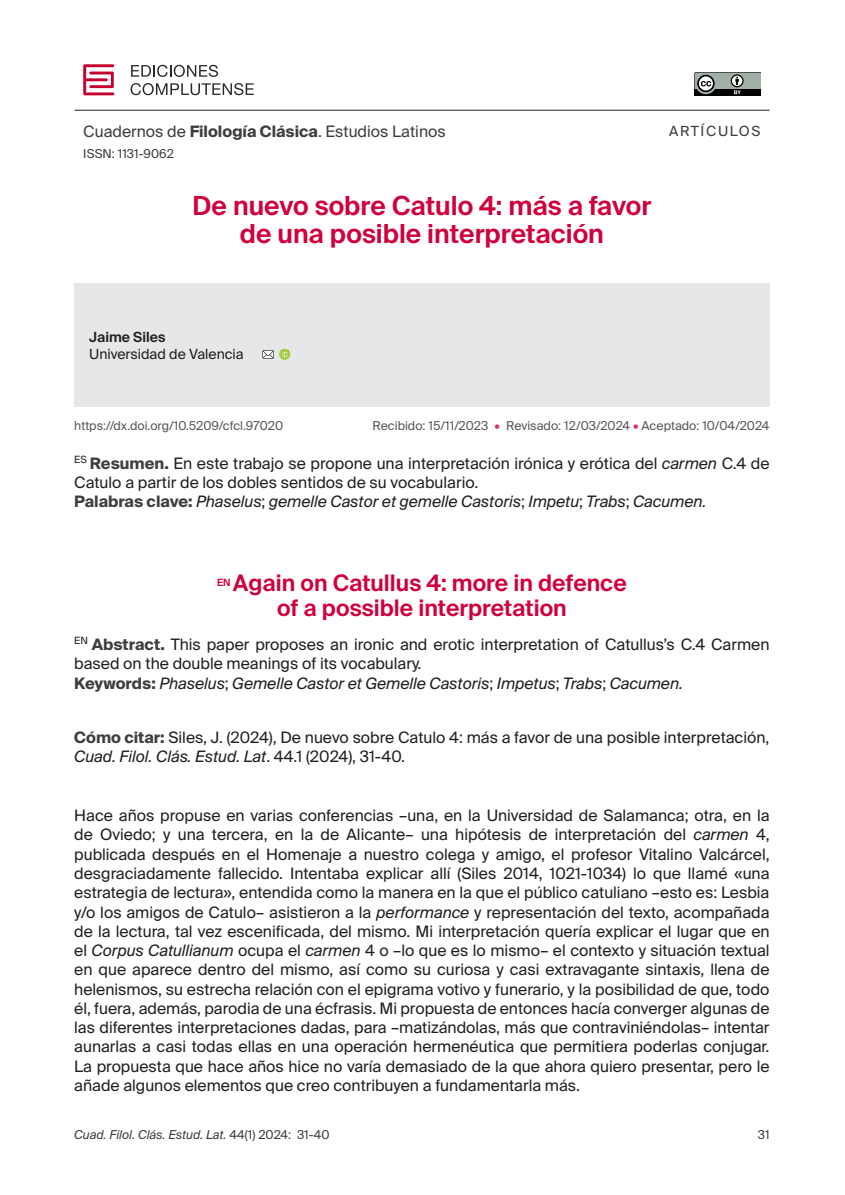
<style>
.page{position:relative;width:845px;height:1195px;background:#fff}
.page>*{position:absolute;margin:0;border:0;box-sizing:border-box;transform-origin:0 0}
.Título_original{font:600 26.25px/28px "Suisse Intl";color:#cf003d;text-align:center}
.Título_traducido{font:600 22.75px/24.5px "Suisse Intl";color:#cf003d}
.Normal1erPárrafo{font:15.75px/19.2px "Suisse Intl";color:#231f20;text-align:justify}
.Resumen_abstract{font:15.75px/19.2px "Suisse Intl";color:#231f20}
.Sumario_CómoCitar{font:15.75px/19.2px "Suisse Intl";color:#231f20}
.Resumen_EN{font:15.75px/19.2px "Suisse Intl";color:#231f20}
.PalabrasClave{font:italic 15.75px "Suisse Intl";color:#231f20}
.PalabrasClave_EN{font:italic 15.75px "Suisse Intl";color:#231f20}
.t1{font:15.75px "Suisse Intl";color:#3e3e3f}
.Cargo{font:14px "Suisse Intl";color:#231f20}
.Autor{font:600 14px "Suisse Intl";color:#231f20}
.t2{font:14px "Suisse Intl";letter-spacing:.12em;color:#3e3e3f}
._000-FECHAS{font:12.25px "Suisse Intl";color:#57585a}
._000-AUTOR_REVISTA_CORNISA_IMPAR{font:italic 12.25px "Suisse Intl";color:#3e3e3f}
.DOI{font:12.25px "Suisse Intl";color:#57585a}
.t3{font:12.25px "Suisse Intl";color:#3e3e3f}
.Título_traducido-2{font:600 9.97px "Suisse Intl";color:#cf003d}
.s1{font-weight:700}
.s2{color:#d83364}
.s3{font-weight:700;color:#3e3e3f}
.s4{font-style:italic}
.s5{font-weight:700;font-style:normal;color:#3e3e3f}
.s6{font-style:normal}
</style>
<div class="page">
<hr style="left:74px;top:110px;width:695px;height:1px;background:#231f20">
<svg style="left:694px;top:72px;width:66px;height:23px;background:#757b78"></svg>
<svg style="left:83px;top:64px;width:31px;height:31px"></svg>
<svg style="left:131px;top:65px;width:87px;height:12px"></svg>
<svg style="left:130px;top:83px;width:123px;height:12px"></svg>
<div style="left:74px;top:283px;width:695px;height:124px;background:#e6e7e9"></div>
<svg style="left:262px;top:348px;width:28px;height:12px"></svg>
<p class="t1" style="left:83px;top:123px;width:363px">Cuadernos de <span class="s1">Filología Clásica</span>. Estudios Latinos</p>
<p class="t3" style="left:83px;top:147px;width:92px">ISSN: 1131-9062</p>
<p class="Título_original" style="left:192px;top:192px;width:460px">De nuevo sobre Catulo 4: más a favor de una posible interpretación</p>
<p class="t2" style="left:668px;top:123px;width:93px">ARTÍCULOS</p>
<p class="Autor" style="left:89px;top:329px;width:78px">Jaime Siles</p>
<p class="Cargo" style="left:89px;top:345px;width:156px">Universidad de Valencia</p>
<p class="DOI" style="left:74px;top:418px;width:210px">https://dx.doi.org/10.5209/cfcl.97020</p>
<p class="_000-FECHAS" style="left:372px;top:418px;width:398px">Recibido: 15/11/2023 <span class="s2">•</span> Revisado: 12/03/2024 <span class="s2">•</span> Aceptado: 10/04/2024</p>
<p class="Resumen_abstract" style="left:74px;top:453px;width:696px"><sup>ES</sup> <span class="s3">Resumen.</span> En este trabajo se propone una interpretación irónica y erótica del <span class="s4">carmen</span> C.4 de<br>Catulo a partir de los dobles sentidos de su vocabulario.</p>
<p class="PalabrasClave" style="left:74px;top:492px;width:633px"><span class="s5">Palabras clave:</span> Phaselus<span class="s6">;</span> gemelle Castor et gemelle Castoris<span class="s6">;</span> Impetu<span class="s6">;</span> Trabs<span class="s6">;</span> Cacumen.</p>
<p class="Título_traducido-2" style="left:217px;top:576px;width:15px">EN</p>
<p class="Título_traducido" style="left:277px;top:571px;width:351px;text-indent:-44px">Again on Catullus 4: more in defence of a possible interpretation</p>
<p class="Resumen_EN" style="left:74px;top:635px;width:696px"><sup>EN</sup> <span class="s3">Abstract.</span> This paper proposes an ironic and erotic interpretation of Catullus’s C.4 Carmen based on the double meanings of its vocabulary.</p>
<p class="PalabrasClave_EN" style="left:74px;top:673px;width:610px"><span class="s5">Keywords:</span> Phaselus<span class="s6">;</span> Gemelle Castor et Gemelle Castoris<span class="s6">;</span> Impetus<span class="s6">;</span> Trabs<span class="s6">;</span> Cacumen.</p>
<p class="Sumario_CómoCitar" style="left:74px;top:727px;width:696px"><span class="s3">Cómo citar:</span> Siles, J. (2024), De nuevo sobre Catulo 4: más a favor de una posible interpretación,<br><span class="s4">Cuad. Filol. Clás. Estud. Lat</span>. 44.1 (2024), 31-40.</p>
<p class="Normal1erPárrafo" style="left:74px;top:805px;width:696px">Hace años propuse en varias conferencias –una, en la Universidad de Salamanca; otra, en la de Oviedo; y una tercera, en la de Alicante– una hipótesis de interpretación del <span class="s4">carmen</span> 4, publicada después en el Homenaje a nuestro colega y amigo, el profesor Vitalino Valcárcel, desgraciadamente fallecido. Intentaba explicar allí (Siles 2014, 1021-1034) lo que llamé «una estrategia de lectura», entendida como la manera en la que el público catuliano –esto es: Lesbia y/o los amigos de Catulo– asistieron a la <span class="s4">performance</span> y representación del texto, acompañada de la lectura, tal vez escenificada, del mismo. Mi interpretación quería explicar el lugar que en el <span class="s4">Corpus Catullianum</span> ocupa el <span class="s4">carmen</span> 4 o –lo que es lo mismo– el contexto y situación textual en que aparece dentro del mismo, así como su curiosa y casi extravagante sintaxis, llena de helenismos, su estrecha relación con el epigrama votivo y funerario, y la posibilidad de que, todo él, fuera, además, parodia de una écfrasis. Mi propuesta de entonces hacía converger algunas de las diferentes interpretaciones dadas, para –matizándolas, más que contraviniéndolas– intentar aunarlas a casi todas ellas en una operación hermenéutica que permitiera poderlas conjugar.<br>La propuesta que hace años hice no varía demasiado de la que ahora quiero presentar, pero le añade algunos elementos que creo contribuyen a fundamentarla más.</p>
<p class="_000-AUTOR_REVISTA_CORNISA_IMPAR" style="left:74px;top:1127px;width:257px">Cuad. Filol. Clás. Estud. Lat. <span class="s6">44(1) 2024: 31-40</span></p>
<p class="t3" style="left:757px;top:1127px;width:13px">31</p>
</div>
